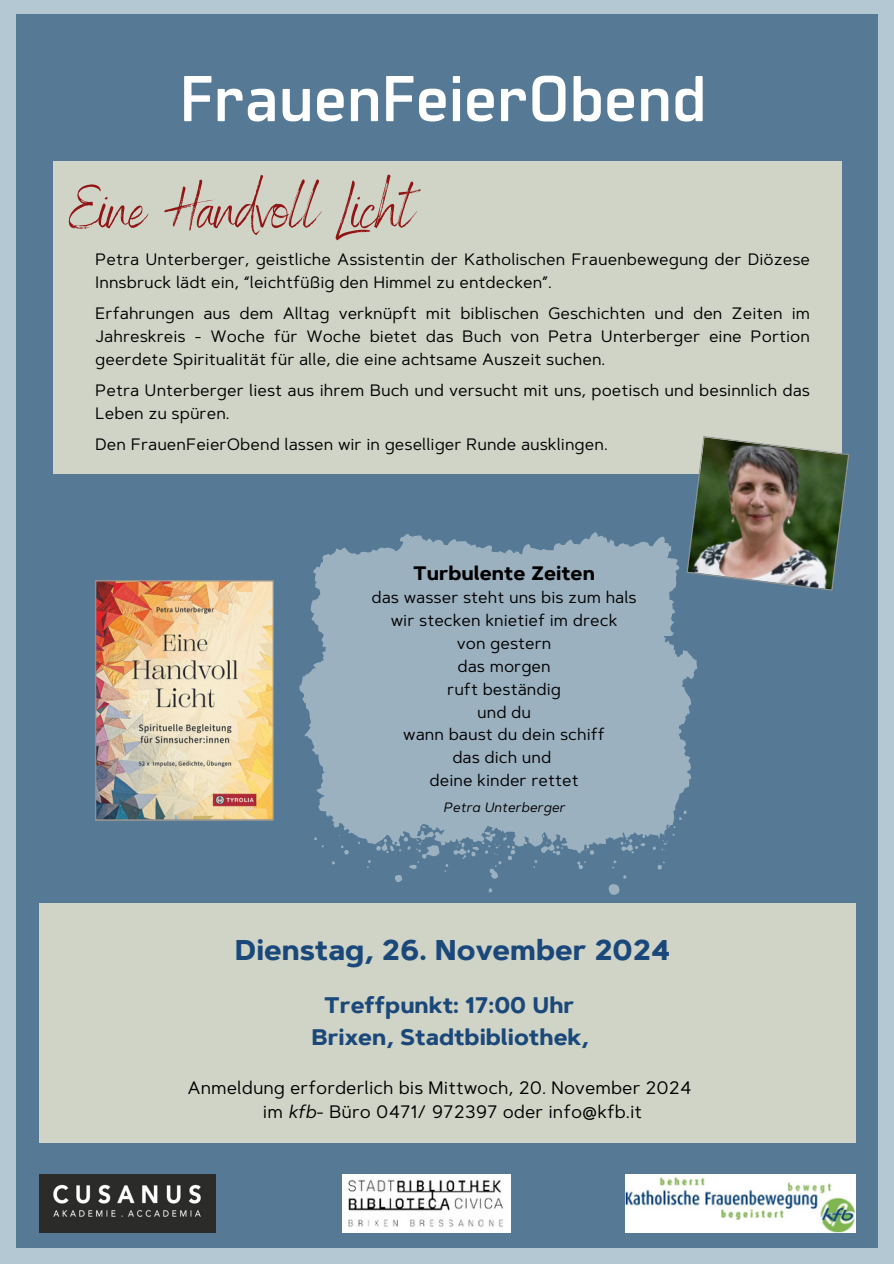
<style>
.page{position:relative;width:894px;height:1264px;background:#fff}
.page>*{position:absolute;margin:0;border:0;box-sizing:border-box;transform-origin:0 0}
.t1{font:700 64.5px "Manifold CF";color:#fefffe}
.t2{font:60px "Benedict";color:#921515}
.t3{font:700 28.5px "Artegra Sans";color:#1b487a}
.t4{font:700 22.5px/31.5px "Artegra Sans";color:#1b487a;text-align:center}
.t5{font:700 19.5px "Artegra Sans";color:#000}
.t6{font:18px/24.8px "Artegra Sans";color:#000}
.t7{font:16.5px/23px "Artegra Sans";color:#000}
.t8{font:italic 13.5px "Artegra Sans";color:#000}
.s1{font-style:italic}
</style>
<div class="page">
<div style="left:0;top:0;width:893px;height:1263px;background:#567a96"></div>
<div style="left:53px;top:161px;width:788px;height:313px;background:#d0d4c6"></div>
<div style="left:40px;top:903px;width:815px;height:239px;background:#d0d4c6"></div>
<img style="left:625px;top:1174px;width:230px;height:58px">
<img style="left:40px;top:1174px;width:176px;height:58px">
<img style="left:691px;top:436px;width:158px;height:155px">
<img style="left:95px;top:580px;width:179px;height:240px">
<svg style="left:299px;top:532px;width:398px;height:362px;fill:#9cb1c0"></svg>
<div style="left:878px;top:0;width:15px;height:1263px;background:#b3c8d3"></div>
<div style="left:0;top:0;width:893px;height:14px;background:#b3c8d3"></div>
<div style="left:0;top:12px;width:15px;height:1251px;background:#b3c8d3"></div>
<div style="left:0;top:1248px;width:893px;height:15px;background:#b3c8d3"></div>
<img style="left:342px;top:1174px;width:168px;height:58px">
<p class="t1" style="left:180px;top:57px;width:528px">FrauenFeierObend</p>
<h3 class="t2" style="left:69px;top:170px;width:345px">Eine Handvoll Licht</h3>
<h4 class="t7" style="left:95px;top:248px;width:716px">Petra Unterberger, geistliche Assistentin der Katholischen Frauenbewegung der Diözese<br>Innsbruck lädt ein, “leichtfüßig den Himmel zu entdecken”.</h4>
<h5 class="t7" style="left:95px;top:302px;width:716px;text-align:justify">Erfahrungen aus dem Alltag verknüpft mit biblischen Geschichten und den Zeiten im Jahreskreis - Woche für Woche bietet das Buch von Petra Unterberger eine Portion geerdete Spiritualität für alle, die eine achtsame Auszeit suchen.</h5>
<p class="t7" style="left:95px;top:379px;width:716px">Petra Unterberger liest aus ihrem Buch und versucht mit uns, poetisch und besinnlich das<br>Leben zu spüren.</p>
<p class="t7" style="left:95px;top:433px;width:514px">Den FrauenFeierObend lassen wir in geselliger Runde ausklingen.</p>
<h5 class="t5" style="left:413px;top:560px;width:183px">Turbulente Zeiten</h5>
<h5 class="t7" style="left:371px;top:585px;width:267px;text-align:center">das wasser steht uns bis zum hals wir stecken knietief im dreck<br>von gestern<br>das morgen<br>ruft beständig<br>und du<br>wann baust du dein schiff<br>das dich und<br>deine kinder rettet</h5>
<p class="t8" style="left:443px;top:798px;width:123px">Petra Unterberger</p>
<h5 class="t3" style="left:235px;top:932px;width:437px">Dienstag, 26. November 2024</h5>
<p class="t4" style="left:311px;top:989px;width:279px">Treffpunkt: 17:00 Uhr<br>Brixen, Stadtbibliothek,</p>
<p class="t6" style="left:263px;top:1074px;width:430px;text-indent:-75px">Anmeldung erforderlich bis Mittwoch, 20. November 2024 im <span class="s1">kfb</span>- Büro 0471/ 972397 oder info@kfb.it</p>
</div>
